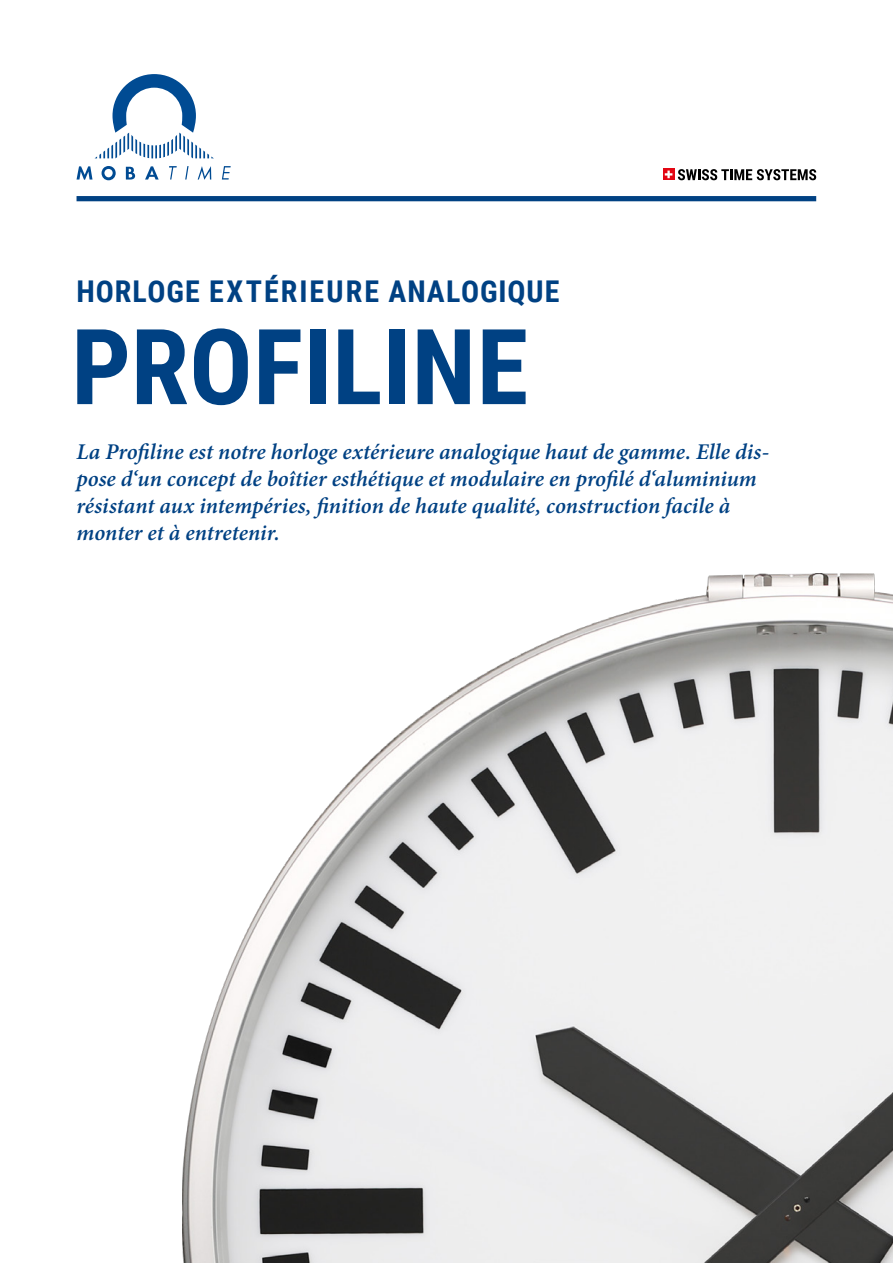
<style>
.page{position:relative;width:893px;height:1263px;background:#fff}
.page>*{position:absolute;margin:0;border:0;box-sizing:border-box;transform-origin:0 0}
.t1{font:700 105px "Roboto Condensed";letter-spacing:.005em;color:#004183}
.t2{font:700 30px "Roboto Condensed";letter-spacing:.035em;color:#004183}
.t3{font:italic 600 22.5px/27px "Minion Pro";color:#004183}
</style>
<div class="page">
<svg style="left:95px;top:74px;width:119px;height:84px"></svg>
<svg style="left:77px;top:166px;width:15px;height:14px"></svg>
<svg style="left:102px;top:166px;width:14px;height:14px"></svg>
<svg style="left:126px;top:167px;width:9px;height:13px"></svg>
<svg style="left:145px;top:166px;width:14px;height:14px"></svg>
<svg style="left:169px;top:166px;width:8px;height:14px"></svg>
<svg style="left:185px;top:166px;width:4px;height:14px"></svg>
<svg style="left:198px;top:166px;width:13px;height:14px"></svg>
<svg style="left:222px;top:166px;width:9px;height:14px"></svg>
<svg style="left:663px;top:169px;width:11px;height:11px"></svg>
<svg style="left:665px;top:171px;width:7px;height:7px"></svg>
<svg style="left:678px;top:169px;width:138px;height:11px"></svg>
<div style="left:77px;top:196px;width:739px;height:5px;background:#004183"></div>
<img style="left:183px;top:573px;width:710px;height:690px">
<p class="t2" style="left:77px;top:270px;width:484px">HORLOGE EXTÉRIEURE ANALOGIQUE</p>
<p class="t1" style="left:71px;top:293px;width:458px">PROFILINE</p>
<p class="t3" style="left:77px;top:438px;width:694px">La Profiline est notre horloge extérieure analogique haut de gamme. Elle dis&shy;pose d‘un concept de boîtier esthétique et modulaire en profilé d‘aluminium résistant aux intempéries, finition de haute qualité, construction facile à monter et à entretenir.</p>
</div>
